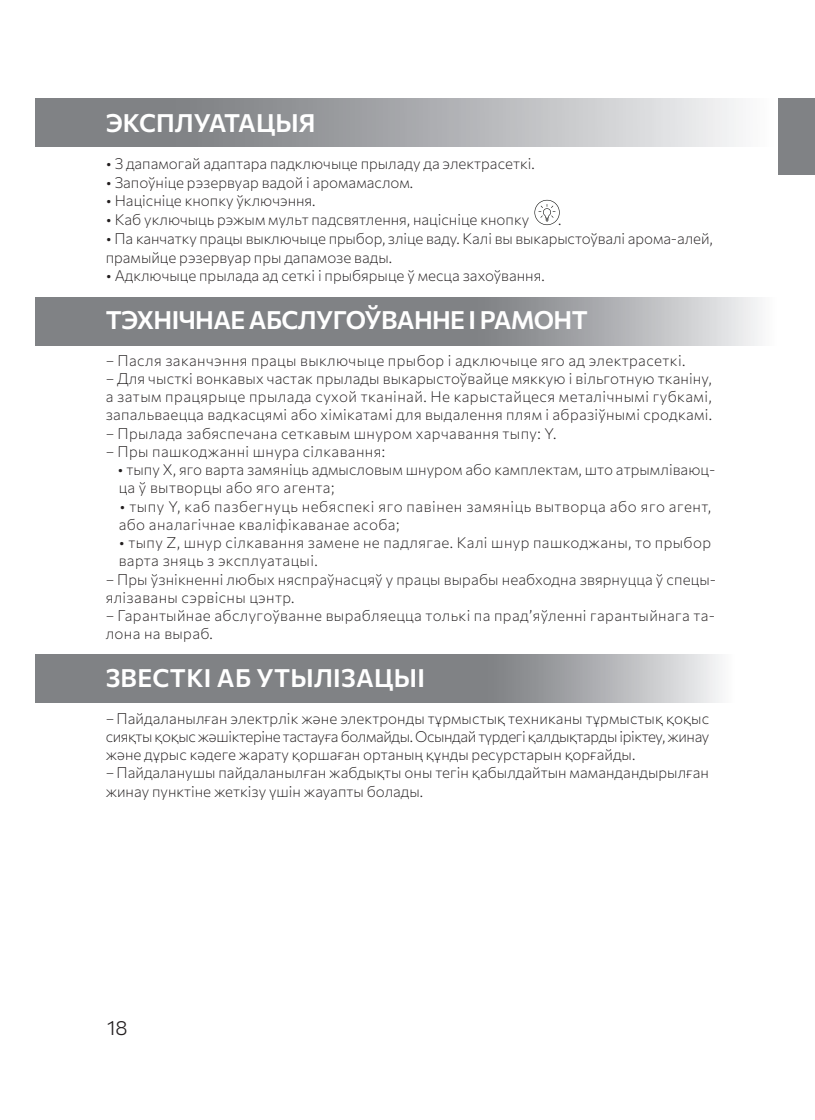
<style>
.page{position:relative;width:815px;height:1120px;background:#fff}
.page>*{position:absolute;margin:0;border:0;box-sizing:border-box;transform-origin:0 0}
.t1{font:600 25px "Commissioner";letter-spacing:-.025em;color:#fff}
.t2{font:600 25px "Commissioner";letter-spacing:.015em;color:#fff}
.t3{font:600 25px "Commissioner";color:#fff}
.t4{font:300 20px "Commissioner";color:#231f20}
.t5{font:200 15px/18.8px "Commissioner";letter-spacing:.005em;color:#231f20}
.t6{font:200 15px "Commissioner";letter-spacing:.025em;color:#231f20}
.t7{font:200 15px "Commissioner";letter-spacing:-.025em;color:#231f20}
.t8{font:200 15px "Commissioner";letter-spacing:.03em;color:#231f20}
.t9{font:200 15px "Commissioner";letter-spacing:.035em;color:#231f20}
</style>
<div class="page">
<svg style="left:35px;top:99px;width:704px;height:48px;background:#a9aaad"></svg>
<svg style="left:35px;top:297px;width:724px;height:48px;background:#939598"></svg>
<svg style="left:35px;top:654px;width:685px;height:48px;background:#919396"></svg>
<div style="left:778px;top:99px;width:37px;height:75px;background:#808285"></div>
<svg style="left:534px;top:200px;width:26px;height:25px"></svg>
<p class="t3" style="left:106px;top:103px;width:211px">ЭКСПЛУАТАЦЫЯ</p>
<p class="t5" style="left:106px;top:153px;width:431px">• З дапамогай адаптара падключыце прыладу да электрасеткі.</p>
<p class="t5" style="left:106px;top:172px;width:309px">• Запоўніце рэзервуар вадой і аромамаслом.</p>
<p class="t5" style="left:106px;top:190px;width:211px">• Націсніце кнопку ўключэння.</p>
<p class="t5" style="left:106px;top:209px;width:425px">• Каб уключыць рэжым мульт падсвятлення, націсніце кнопку</p>
<p class="t5" style="left:558px;top:209px;width:5px">.</p>
<p class="t5" style="left:106px;top:228px;width:609px">• Па канчатку працы выключыце прыбор, зліце ваду. Калі вы выкарыстоўвалі арома-алей, прамыйце рэзервуар пры дапамозе вады.</p>
<p class="t5" style="left:106px;top:265px;width:441px">• Адключыце прылада ад сеткі і прыбярыце ў месца захоўвання.</p>
<p class="t1" style="left:106px;top:301px;width:484px">ТЭХНІЧНАЕ АБСЛУГОЎВАННЕ І РАМОНТ</p>
<p class="t6" style="left:106px;top:348px;width:581px">– Пасля заканчэння працы выключыце прыбор і адключыце яго ад электрасеткі.</p>
<p class="t5" style="left:106px;top:368px;width:608px">– Для чысткі вонкавых частак прылады выкарыстоўвайце мяккую і вільготную тканіну,</p>
<p class="t8" style="left:106px;top:385px;width:608px">а затым працярыце прылада сухой тканінай. Не карыстайцеся металічнымі губкамі,</p>
<p class="t5" style="left:106px;top:404px;width:608px">запальваецца вадкасцямі або хімікатамі для выдалення плям і абразіўнымі сродкамі.</p>
<p class="t6" style="left:106px;top:421px;width:452px">– Прылада забяспечана сеткавым шнуром харчавання тыпу: Y.</p>
<p class="t6" style="left:106px;top:440px;width:281px">– Пры пашкоджанні шнура сілкавання:</p>
<p class="t5" style="left:117px;top:459px;width:600px">• тыпу X, яго варта замяніць адмысловым шнуром або камплектам, што атрымліваюц-</p>
<p class="t6" style="left:119px;top:476px;width:217px">ца ў вытворцы або яго агента;</p>
<p class="t9" style="left:119px;top:494px;width:593px">• тыпу Y, каб пазбегнуць небяспекі яго павінен замяніць вытворца або яго агент,</p>
<p class="t6" style="left:119px;top:513px;width:282px">або аналагічнае кваліфікаванае асоба;</p>
<p class="t6" style="left:119px;top:531px;width:594px">• тыпу Z, шнур сілкавання замене не падлягае. Калі шнур пашкоджаны, то прыбор</p>
<p class="t6" style="left:119px;top:549px;width:200px">варта зняць з эксплуатацыі.</p>
<p class="t5" style="left:106px;top:569px;width:612px">– Пры ўзнікненні любых няспраўнасцяў у працы вырабы неабходна звярнуцца ў спецы-</p>
<p class="t6" style="left:106px;top:586px;width:190px">ялізаваны сэрвісны цэнтр.</p>
<p class="t6" style="left:106px;top:604px;width:611px">– Гарантыйнае абслугоўванне вырабляецца толькі па прад’яўленні гарантыйнага та-</p>
<p class="t6" style="left:106px;top:622px;width:109px">лона на выраб.</p>
<p class="t2" style="left:106px;top:659px;width:321px">ЗВЕСТКІ АБ УТЫЛІЗАЦЫІ</p>
<p class="t5" style="left:106px;top:708px;width:605px">– Пайдаланылған электрлік және электронды тұрмыстық техниканы тұрмыстық қоқыс</p>
<p class="t7" style="left:106px;top:725px;width:605px">сияқты қоқыс жәшіктеріне тастауға болмайды. Осындай түрдегі қалдықтарды іріктеу, жинау</p>
<p class="t5" style="left:106px;top:744px;width:531px">және дұрыс кәдеге жарату қоршаған ортаның құнды ресурстарын қорғайды.</p>
<p class="t5" style="left:106px;top:762px;width:605px">– Пайдаланушы пайдаланылған жабдықты оны тегін қабылдайтын мамандандырылған</p>
<p class="t5" style="left:106px;top:781px;width:319px">жинау пунктіне жеткізу үшін жауапты болады.</p>
<h2 class="t4" style="left:107px;top:1012px;width:22px">18</h2>
</div>
